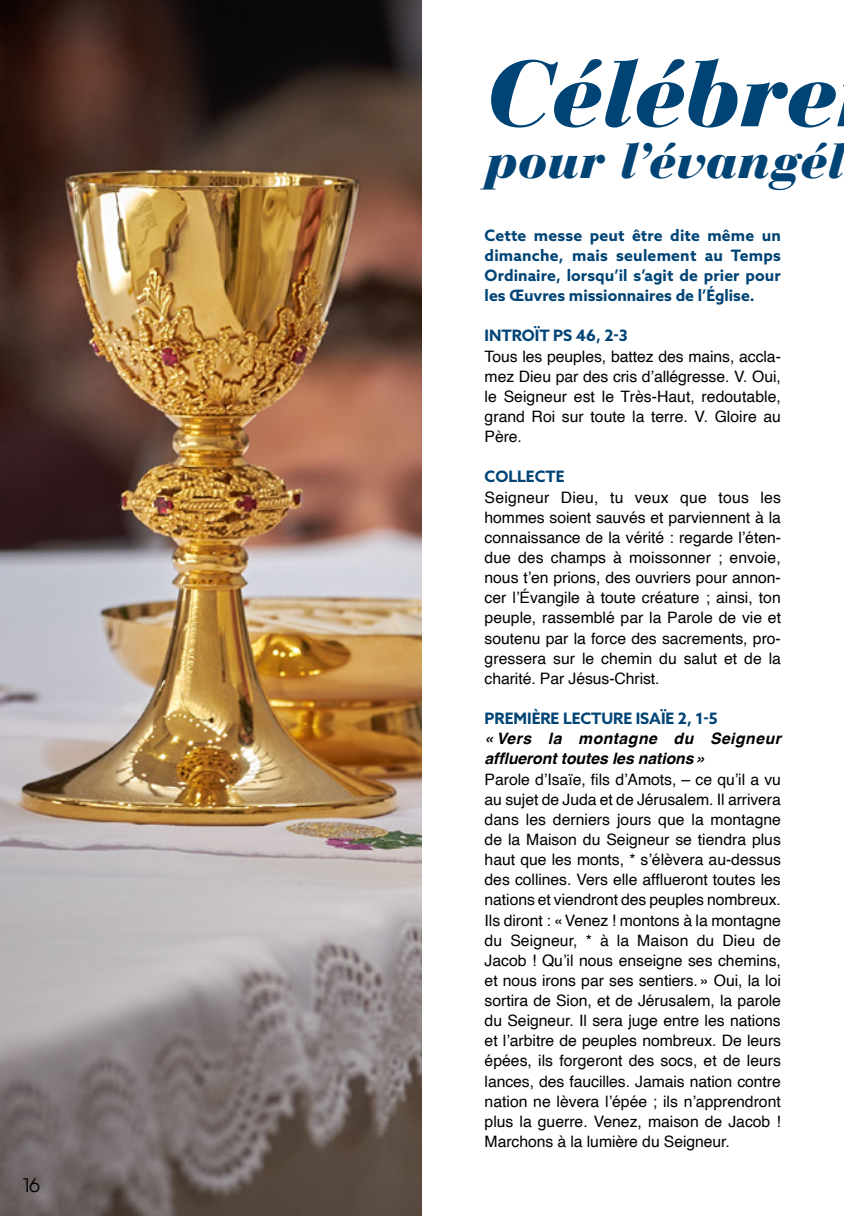
<style>
.page{position:relative;width:844px;height:1216px;background:#fff}
.page>*{position:absolute;margin:0;border:0;box-sizing:border-box;transform-origin:0 0}
.t1{font:italic 900 92.75px "Bauer Bodoni Std";letter-spacing:-.015em;color:#004476}
.t2{font:italic 900 49px "Bauer Bodoni Std";letter-spacing:-.005em;color:#004476}
.t3{font:21px "All Round Gothic";color:#000}
.t4{font:15.75px/20.1px "Helvetica";color:#000;text-align:justify}
.t5{font:700 15.75px/20.1px "Azo Sans";color:#004476;text-align:justify}
.t6{font:italic 700 15.75px/20.1px "Helvetica";letter-spacing:-.005em;color:#000}
</style>
<div class="page">
<img style="left:0;top:0;width:422px;height:1215px">
<h3 class="t3" style="left:23px;top:1172px;width:19px">16</h3>
<h1 class="t1" style="left:484px;top:38px;width:353px">Célébre</h1>
<h2 class="t2" style="left:485px;top:131px;width:361px">pour l’évangél</h2>
<p class="t5" style="left:484px;top:225px;width:298px">Cette messe peut être dite même un dimanche, mais seulement au Temps Ordinaire, lorsqu’il s’agit de prier pour les Œuvres missionnaires de l’Église.</p>
<p class="t5" style="left:484px;top:325px;width:145px">INTROÏT PS 46, 2-3</p>
<p class="t4" style="left:484px;top:346px;width:298px">Tous les peuples, battez des mains, accla&shy;mez Dieu par des cris d’allégresse. V. Oui, le Seigneur est le Très-Haut, redoutable, grand Roi sur toute la terre. V. Gloire au Père.</p>
<p class="t5" style="left:484px;top:466px;width:81px">COLLECTE</p>
<p class="t4" style="left:484px;top:487px;width:298px">Seigneur Dieu, tu veux que tous les hommes soient sauvés et parviennent à la connaissance de la vérité : regarde l’éten&shy;due des champs à moissonner ; envoie, nous t’en prions, des ouvriers pour annon&shy;cer l’Évangile à toute créature ; ainsi, ton peuple, rassemblé par la Parole de vie et soutenu par la force des sacrements, pro&shy;gressera sur le chemin du salut et de la charité. Par Jésus-Christ.</p>
<p class="t5" style="left:484px;top:708px;width:234px">PREMIÈRE LECTURE ISAÏE 2, 1-5</p>
<p class="t6" style="left:484px;top:728px;width:298px">« Vers la montagne du Seigneur afflueront toutes les nations »</p>
<p class="t4" style="left:484px;top:769px;width:298px">Parole d’Isaïe, fils d’Amots, – ce qu’il a vu au sujet de Juda et de Jérusalem. Il arrivera dans les derniers jours que la montagne de la Maison du Seigneur se tiendra plus haut que les monts, * s’élèvera au-dessus des collines. Vers elle afflueront toutes les nations et viendront des peuples nombreux.<br>Ils diront : «Venez ! montons à la montagne du Seigneur, * à la Maison du Dieu de Jacob ! Qu’il nous enseigne ses chemins, et nous irons par ses sentiers.» Oui, la loi sortira de Sion, et de Jérusalem, la parole du Seigneur. Il sera juge entre les nations et l’arbitre de peuples nombreux. De leurs épées, ils forgeront des socs, et de leurs lances, des faucilles. Jamais nation contre nation ne lèvera l’épée ; ils n’apprendront plus la guerre. Venez, maison de Jacob !<br>Marchons à la lumière du Seigneur.</p>
</div>
